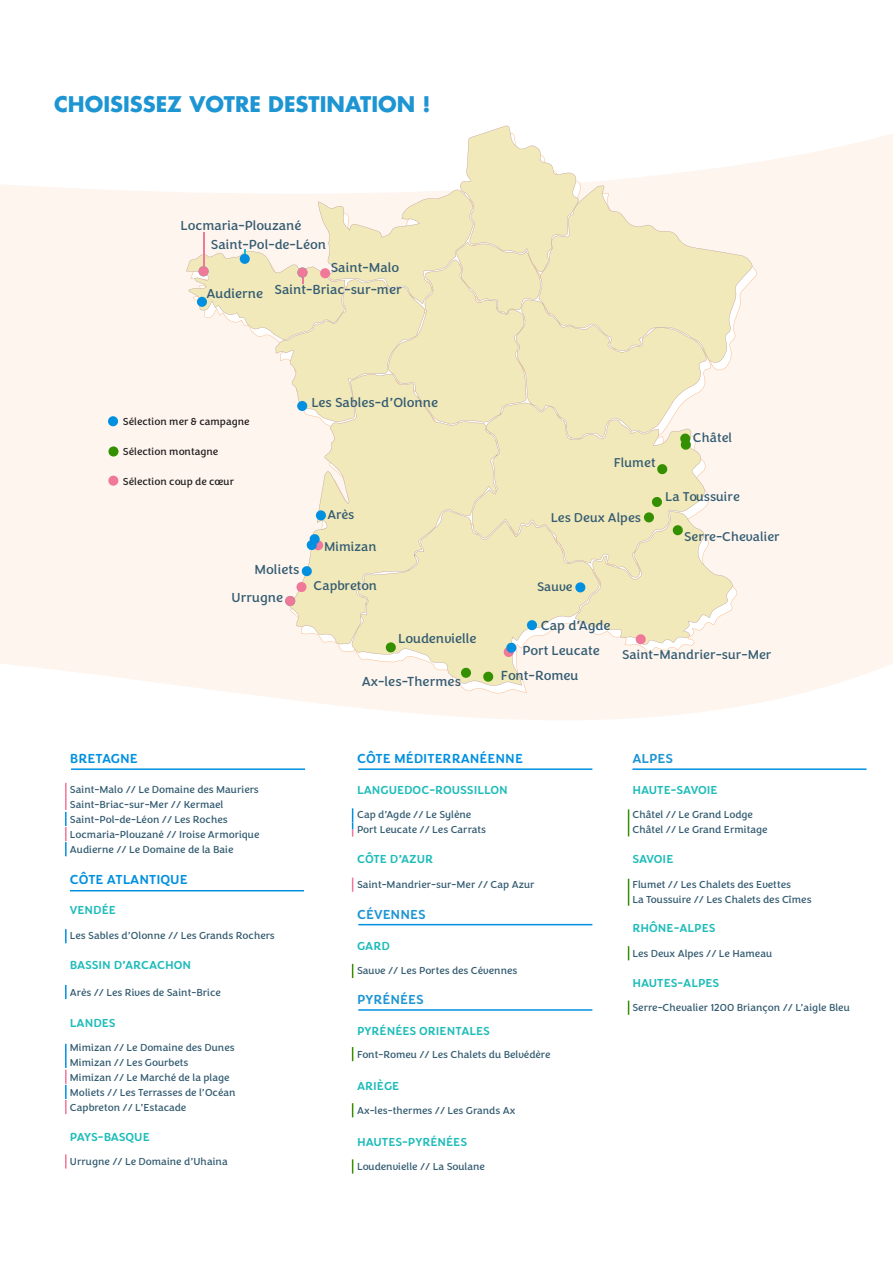
<style>
.page{position:relative;width:893px;height:1263px;background:#fff}
.page>*{position:absolute;margin:0;border:0;box-sizing:border-box;transform-origin:0 0}
.t1{font:700 21px "Futura";color:#1e95d3}
.t2{font:13.65px "Congenial";color:#345c71}
.t3{font:13.5px "Congenial";color:#345c71}
.t4{font:500 13.5px "Congenial";color:#0090df}
.t5{font:500 13.5px "Congenial";color:#1e95d3}
.t6{font:13.2px "Congenial";color:#345c71}
.t7{font:12.9px "Congenial";color:#345c71}
.t8{font:500 12px "Congenial";color:#1dbcb9}
.t9{font:10.5px "Congenial";color:#345c71}
.t10{font:10.5px "Congenial";color:#231f20}
</style>
<div class="page">
<svg style="left:0;top:133px;width:893px;height:587px;fill:#fef5ef"></svg>
<div style="left:108px;top:416px;width:10px;height:10px;background:#0090df;border-radius:50%"></div>
<div style="left:108px;top:446px;width:11px;height:10px;background:#349000;border-radius:50%"></div>
<div style="left:108px;top:476px;width:10px;height:10px;background:#f07898;border-radius:50%"></div>
<svg style="left:186px;top:125px;width:571px;height:569px"></svg>
<div style="left:644px;top:512px;width:10px;height:10px;background:#349000;border-radius:50%"></div>
<hr style="left:71px;top:768px;width:234px;height:2px;background:#0090df">
<hr style="left:70px;top:890px;width:234px;height:1px;background:#0090df">
<hr style="left:65px;top:783px;width:2px;height:27px;background:#f07898">
<svg style="left:352px;top:808px;width:1px;height:29px"></svg>
<svg style="left:628px;top:879px;width:1px;height:27px"></svg>
<svg style="left:628px;top:809px;width:1px;height:27px"></svg>
<hr style="left:358px;top:768px;width:234px;height:2px;background:#0090df">
<hr style="left:358px;top:924px;width:234px;height:1px;background:#0090df">
<hr style="left:358px;top:1009px;width:234px;height:2px;background:#0090df">
<hr style="left:632px;top:768px;width:234px;height:2px;background:#0090df">
<svg style="left:65px;top:929px;width:2px;height:14px"></svg>
<svg style="left:65px;top:1154px;width:2px;height:14px"></svg>
<svg style="left:352px;top:964px;width:1px;height:14px"></svg>
<svg style="left:352px;top:1047px;width:1px;height:14px"></svg>
<svg style="left:628px;top:946px;width:1px;height:14px"></svg>
<svg style="left:628px;top:1000px;width:1px;height:15px"></svg>
<svg style="left:352px;top:1103px;width:1px;height:14px"></svg>
<svg style="left:352px;top:1159px;width:1px;height:14px"></svg>
<svg style="left:352px;top:878px;width:1px;height:14px"></svg>
<svg style="left:65px;top:1070px;width:2px;height:44px"></svg>
<svg style="left:65px;top:812px;width:2px;height:44px"></svg>
<hr style="left:65px;top:1044px;width:2px;height:24px;background:#0090df">
<svg style="left:65px;top:985px;width:2px;height:14px"></svg>
<p class="t1" style="left:54px;top:90px;width:378px">CHOISISSEZ VOTRE DESTINATION !</p>
<p class="t3" style="left:181px;top:218px;width:122px">Locmaria-Plouzané</p>
<p class="t3" style="left:211px;top:237px;width:117px">Saint-Pol-de-Léon</p>
<p class="t3" style="left:207px;top:285px;width:58px">Audierne</p>
<p class="t3" style="left:331px;top:260px;width:70px">Saint-Malo</p>
<p class="t3" style="left:275px;top:281px;width:129px">Saint-Briac-sur-mer</p>
<p class="t10" style="left:123px;top:415px;width:128px">Sélection mer &amp; campagne</p>
<p class="t10" style="left:123px;top:445px;width:97px">Sélection montagne</p>
<p class="t10" style="left:123px;top:475px;width:113px">Sélection coup de cœur</p>
<p class="t3" style="left:254px;top:562px;width:47px">Moliets</p>
<p class="t3" style="left:232px;top:590px;width:53px">Urrugne</p>
<p class="t3" style="left:311px;top:395px;width:128px">Les Sables-d’Olonne</p>
<p class="t6" style="left:327px;top:507px;width:29px">Arès</p>
<p class="t6" style="left:324px;top:539px;width:54px">Mimizan</p>
<p class="t6" style="left:314px;top:578px;width:65px">Capbreton</p>
<h2 class="t2" style="left:398px;top:630px;width:80px">Loudenvielle</h2>
<h2 class="t2" style="left:362px;top:673px;width:101px">Ax-les-Thermes</h2>
<p class="t6" style="left:614px;top:455px;width:43px">Flumet</p>
<p class="t6" style="left:551px;top:509px;width:92px">Les Deux Alpes</p>
<p class="t6" style="left:693px;top:429px;width:41px">Châtel</p>
<p class="t6" style="left:665px;top:489px;width:76px">La Toussuire</p>
<p class="t6" style="left:684px;top:529px;width:97px">Serre-Chevalier</p>
<p class="t7" style="left:537px;top:579px;width:37px">Sauve</p>
<h2 class="t2" style="left:541px;top:617px;width:71px">Cap d’Agde</h2>
<p class="t3" style="left:522px;top:643px;width:79px">Port Leucate</p>
<h2 class="t2" style="left:501px;top:668px;width:79px">Font-Romeu</h2>
<p class="t6" style="left:622px;top:646px;width:151px">Saint-Mandrier-sur-Mer</p>
<p class="t4" style="left:70px;top:750px;width:69px">BRETAGNE</p>
<p class="t4" style="left:357px;top:750px;width:167px">CÔTE MÉDITERRANÉENNE</p>
<p class="t9" style="left:70px;top:783px;width:190px">Saint-Malo // Le Domaine des Mauriers</p>
<p class="t9" style="left:70px;top:798px;width:155px">Saint-Briac-sur-Mer // Kermael</p>
<p class="t9" style="left:70px;top:813px;width:159px">Saint-Pol-de-Léon // Les Roches</p>
<p class="t9" style="left:70px;top:828px;width:191px">Locmaria-Plouzané // Iroise Armorique</p>
<p class="t9" style="left:70px;top:843px;width:165px">Audierne // Le Domaine de la Baie</p>
<p class="t8" style="left:357px;top:782px;width:152px">LANGUEDOC-ROUSSILLON</p>
<p class="t9" style="left:357px;top:808px;width:116px">Cap d’Agde // Le Sylène</p>
<p class="t9" style="left:357px;top:823px;width:130px">Port Leucate // Les Carrats</p>
<p class="t8" style="left:357px;top:852px;width:78px">CÔTE D’AZUR</p>
<p class="t4" style="left:70px;top:871px;width:119px">CÔTE ATLANTIQUE</p>
<p class="t9" style="left:357px;top:878px;width:179px">Saint-Mandrier-sur-Mer // Cap Azur</p>
<p class="t8" style="left:70px;top:903px;width:47px">VENDÉE</p>
<p class="t5" style="left:357px;top:906px;width:70px">CÉVENNES</p>
<p class="t9" style="left:70px;top:929px;width:206px">Les Sables d’Olonne // Les Grands Rochers</p>
<p class="t8" style="left:357px;top:938px;width:34px">GARD</p>
<p class="t8" style="left:70px;top:958px;width:123px">BASSIN D’ARCACHON</p>
<p class="t9" style="left:357px;top:964px;width:162px">Sauve // Les Portes des Cévennes</p>
<p class="t9" style="left:70px;top:986px;width:152px">Arès // Les Rives de Saint-Brice</p>
<p class="t5" style="left:357px;top:991px;width:68px">PYRÉNÉES</p>
<p class="t8" style="left:70px;top:1015px;width:47px">LANDES</p>
<p class="t8" style="left:357px;top:1023px;width:134px">PYRÉNÉES ORIENTALES</p>
<p class="t9" style="left:70px;top:1041px;width:166px">Mimizan // Le Domaine des Dunes</p>
<p class="t9" style="left:70px;top:1056px;width:120px">Mimizan // Les Gourbets</p>
<p class="t9" style="left:70px;top:1071px;width:161px">Mimizan // Le Marché de la plage</p>
<p class="t9" style="left:70px;top:1086px;width:167px">Moliets // Les Terrasses de l’Océan</p>
<p class="t9" style="left:70px;top:1101px;width:118px">Capbreton // L’Estacade</p>
<p class="t9" style="left:357px;top:1104px;width:160px">Ax-les-thermes // Les Grands Ax</p>
<p class="t9" style="left:357px;top:1048px;width:195px">Font-Romeu // Les Chalets du Belvédère</p>
<p class="t8" style="left:357px;top:1078px;width:44px">ARIÈGE</p>
<p class="t8" style="left:70px;top:1129px;width:81px">PAYS-BASQUE</p>
<p class="t9" style="left:70px;top:1155px;width:159px">Urrugne // Le Domaine d’Uhaina</p>
<p class="t8" style="left:357px;top:1134px;width:111px">HAUTES-PYRÉNÉES</p>
<p class="t9" style="left:357px;top:1160px;width:129px">Loudenvielle // La Soulane</p>
<p class="t5" style="left:632px;top:750px;width:42px">ALPES</p>
<p class="t8" style="left:632px;top:782px;width:87px">HAUTE-SAVOIE</p>
<p class="t9" style="left:632px;top:808px;width:122px">Châtel // Le Grand Lodge</p>
<p class="t9" style="left:632px;top:823px;width:137px">Châtel // Le Grand Ermitage</p>
<p class="t8" style="left:632px;top:852px;width:43px">SAVOIE</p>
<p class="t9" style="left:632px;top:878px;width:160px">Flumet // Les Chalets des Evettes</p>
<p class="t9" style="left:632px;top:893px;width:181px">La Toussuire // Les Chalets des Cîmes</p>
<p class="t8" style="left:632px;top:921px;width:85px">RHÔNE-ALPES</p>
<p class="t9" style="left:632px;top:947px;width:141px">Les Deux Alpes // Le Hameau</p>
<p class="t8" style="left:632px;top:975px;width:88px">HAUTES-ALPES</p>
<p class="t9" style="left:632px;top:1001px;width:219px">Serre-Chevalier 1200 Briançon // L’aigle Bleu</p>
</div>
